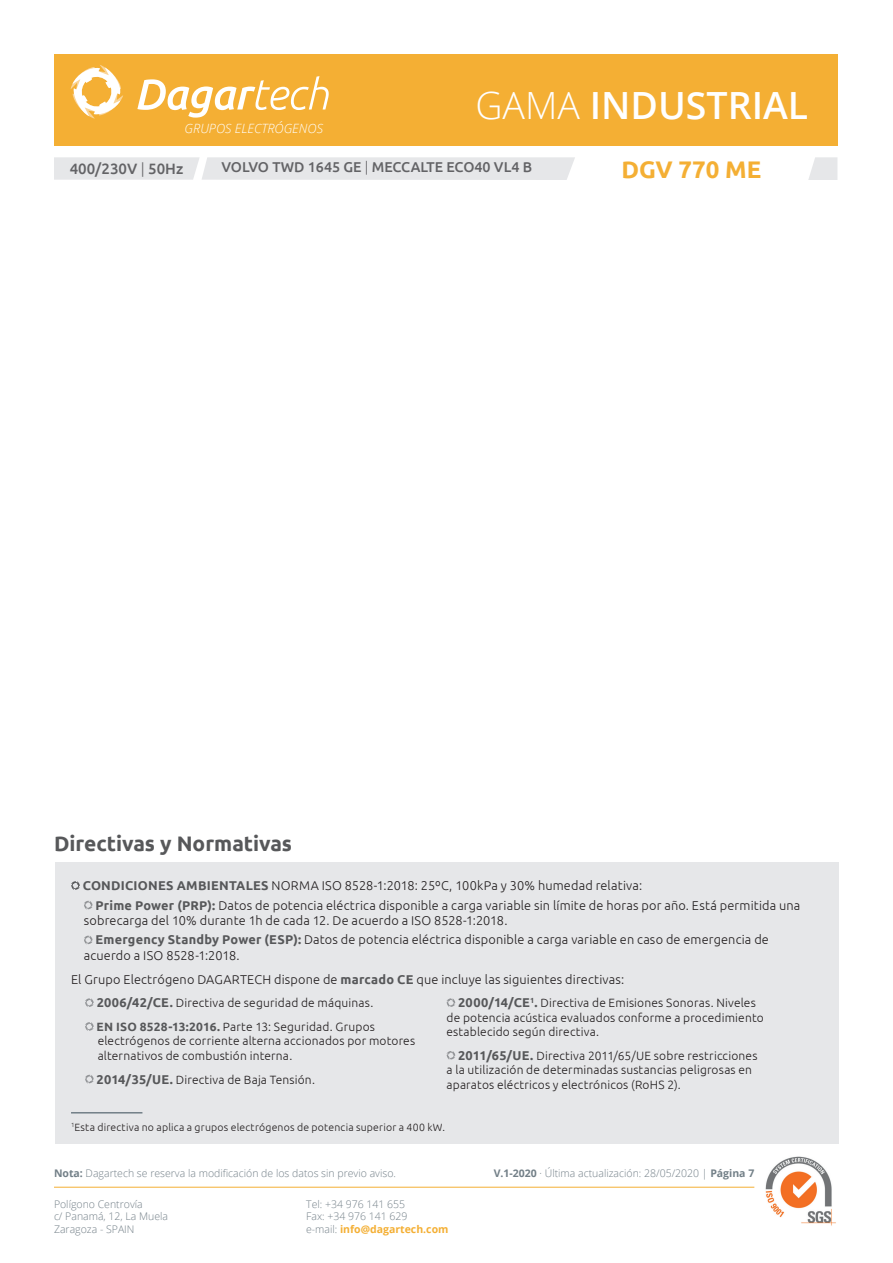
<style>
.page{position:relative;width:893px;height:1263px;background:#fff}
.page>*{position:absolute;margin:0;border:0;box-sizing:border-box;transform-origin:0 0}
.t1{font:600 37.5px "Open Sans";color:#fff}
.t2{font:700 24px "Ubuntu";color:#f4af34}
.t3{font:700 21px "Ubuntu";color:#57585a}
.t4{font:500 15px "Ubuntu";color:#636366}
.t5{font:500 14.25px "Ubuntu";color:#636366}
.t6{font:300 12.75px/19.5px "Ubuntu";letter-spacing:.01em;color:#231f20}
.t7{font:italic 300 12.75px "Open Sans";color:#fff}
.t8{font:300 12px/14.4px "Ubuntu";letter-spacing:.015em;color:#231f20}
.t9{font:300 10.5px/12.6px "Open Sans";color:#727f87}
.t10{font:300 10.5px "Ubuntu";letter-spacing:.02em;color:#231f20}
.s1{font-weight:300}
.s2{font-weight:700;color:#57585a}
.s3{font-weight:700;font-size:12.75px;color:#57585a}
.s4{font-weight:700}
.s5{font-weight:700;color:#f4af34}
</style>
<div class="page">
<div style="left:54px;top:54px;width:783px;height:92px;background:#f4af34"></div>
<div style="left:54px;top:157px;width:521px;height:23px;background:#e6e7e9"></div>
<svg style="left:808px;top:157px;width:29px;height:23px"></svg>
<hr style="left:54px;top:1187px;width:700px;height:1px;background:#f4af34">
<svg style="left:71px;top:65px;width:52px;height:54px"></svg>
<svg style="left:137px;top:76px;width:192px;height:42px"></svg>
<img style="left:765px;top:1156px;width:71px;height:70px">
<div style="left:55px;top:863px;width:783px;height:281px;background:#e6e7e9"></div>
<svg style="left:71px;top:881px;width:9px;height:9px"></svg>
<svg style="left:84px;top:900px;width:9px;height:10px"></svg>
<svg style="left:84px;top:935px;width:9px;height:9px"></svg>
<svg style="left:85px;top:998px;width:9px;height:9px"></svg>
<svg style="left:85px;top:1022px;width:9px;height:9px"></svg>
<svg style="left:85px;top:1074px;width:9px;height:9px"></svg>
<svg style="left:446px;top:998px;width:10px;height:9px"></svg>
<svg style="left:446px;top:1051px;width:10px;height:9px"></svg>
<hr style="left:71px;top:1112px;width:71px;height:1px;background:#727f87">
<p class="t7" style="left:185px;top:119px;width:140px">GRUPOS ELECTRÓGENOS</p>
<h1 class="t1" style="left:475px;top:79px;width:334px"><span class="s1">GAMA</span> INDUSTRIAL</h1>
<p class="t4" style="left:70px;top:159px;width:115px">400/230V <span class="s1">|</span> 50Hz</p>
<p class="t5" style="left:222px;top:158px;width:312px">VOLVO TWD 1645 GE <span class="s1">|</span> MECCALTE ECO40 VL4 B</p>
<h2 class="t2" style="left:621px;top:155px;width:141px">DGV 770 ME</h2>
<h3 class="t3" style="left:54px;top:831px;width:240px">Directivas y Normativas</h3>
<p class="t6" style="left:95px;top:875px;width:706px;text-indent:-13px"><span class="s2">CONDICIONES AMBIENTALES</span> NORMA ISO 8528-1:2018: 25ºC, 100kPa y 30% humedad relativa:<br><span class="s2">Prime Power (PRP):</span> Datos de potencia eléctrica disponible a carga variable sin límite de horas por año. Está permitida una</p>
<p class="t6" style="left:95px;top:910px;width:675px;text-indent:-12px">sobrecarga del 10% durante 1h de cada 12. De acuerdo a ISO 8528-1:2018.<br><span class="s2">Emergency Standby Power (ESP):</span> Datos de potencia eléctrica disponible a carga variable en caso de emergencia de</p>
<p class="t6" style="left:71px;top:943px;width:555px;line-height:23.9px;text-indent:13px">acuerdo a ISO 8528-1:2018.<br>El Grupo Electrógeno DAGARTECH dispone de <span class="s2">marcado CE</span> que incluye las siguientes directivas:</p>
<p class="t8" style="left:97px;top:991px;width:280px;line-height:23.9px"><span class="s3">2006/42/CE.</span> Directiva de seguridad de máquinas.<br><span class="s2">EN ISO 8528-13:2016.</span> Parte 13: Seguridad. Grupos</p>
<p class="t8" style="left:98px;top:1033px;width:319px">electrógenos de corriente alterna accionados por motores alternativos de combustión interna.</p>
<p class="t8" style="left:97px;top:1072px;width:220px"><span class="s3">2014/35/UE.</span> Directiva de Baja Tensión.</p>
<p class="t8" style="left:446px;top:995px;width:319px;text-indent:12px"><span class="s3">2000/14/CE</span><sup>1</sup><span class="s3">.</span> Directiva de Emisiones Sonoras. Niveles de potencia acústica evaluados conforme a procedimiento establecido según directiva.</p>
<p class="t8" style="left:446px;top:1048px;width:313px;text-indent:12px"><span class="s3">2011/65/UE.</span> Directiva 2011/65/UE sobre restricciones a la utilización de determinadas sustancias peligrosas en aparatos eléctricos y electrónicos (RoHS 2).</p>
<p class="t10" style="left:71px;top:1121px;width:376px"><sup>1</sup>Esta directiva no aplica a grupos electrógenos de potencia superior a 400 kW.</p>
<p class="t9" style="left:54px;top:1166px;width:343px"><span class="s4">Nota:</span> Dagartech se reserva la modificación de los datos sin previo aviso.</p>
<p class="t9" style="left:494px;top:1166px;width:262px"><span class="s4">V.1-2020</span> · Última actualización: 28/05/2020 | <span class="s4">Página 7</span></p>
<p class="t9" style="left:54px;top:1197px;width:116px">Polígono Centrovía<br>c/ Panamá, 12, La Muela<br>Zaragoza - SPAIN</p>
<p class="t9" style="left:306px;top:1197px;width:144px">Tel: +34 976 141 655<br>Fax: +34 976 141 629<br>e-mail: <span class="s5">info@dagartech.com</span></p>
</div>
